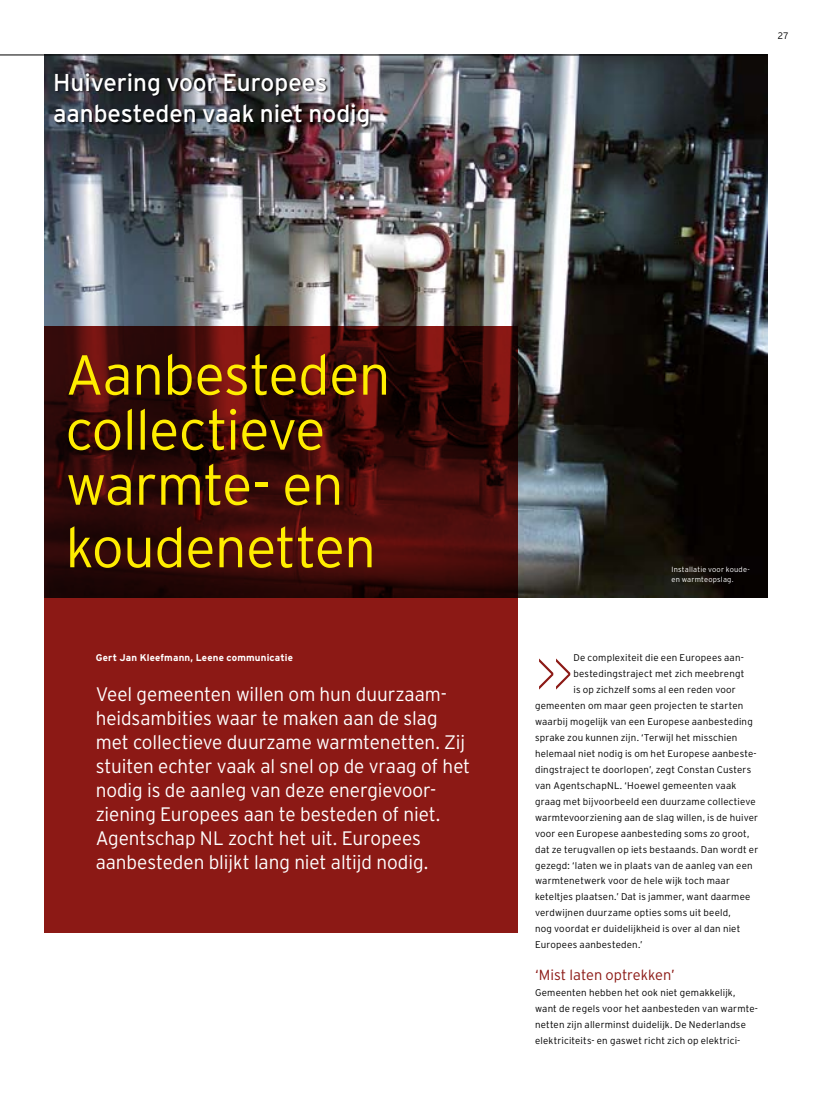
<style>
.page{position:relative;width:815px;height:1099px;background:#fff}
.page>*{position:absolute;margin:0;border:0;box-sizing:border-box;transform-origin:0 0}
.t1{font:300 56.25px/55px "Interstate";letter-spacing:-.015em;color:#ffed00}
.t2{font:200 55.25px "Interstate";color:#8c1915}
.t3{font:24.38px/31.9px "Interstate";color:#fff}
.t4{font:300 19.5px/23.9px "Interstate";letter-spacing:-.005em;color:#fff}
.t5{font:300 14.62px "Interstate";letter-spacing:-.005em;color:#8c1915}
.t6{font:300 9.75px/16px "Interstate";letter-spacing:.015em;color:#000}
.t7{font:700 9.75px "Interstate";letter-spacing:.02em;color:#fff}
.t8{font:300 9.38px "Interstate";color:#000}
.t9{font:300 7.5px/10.6px "Interstate";letter-spacing:.025em;color:#fff}
</style>
<div class="page">
<img style="left:44px;top:56px;width:723px;height:541px">
<svg style="left:44px;top:326px;width:473px;height:606px;background:#67120f"></svg>
<div style="left:55px;top:73px;width:410px;height:65px;background:#000;opacity:.75"></div>
<hr style="left:0;top:55px;width:767px;height:1px;background:#000">
<h3 class="t3" style="left:53px;top:66px;width:319px">Huivering voor Europees aanbesteden vaak niet nodig</h3>
<p class="t8" style="left:778px;top:30px;width:12px">27</p>
<h1 class="t1" style="left:66px;top:347px;width:326px">Aanbesteden collectieve warmte- en</h1>
<h1 class="t1" style="left:66px;top:519px;width:312px">koudenetten</h1>
<p class="t7" style="left:96px;top:652px;width:199px">Gert Jan Kleefmann, Leene communicatie</p>
<p class="t4" style="left:96px;top:682px;width:376px">Veel gemeenten willen om hun duurzaam&shy;heidsambities waar te maken aan de slag met collectieve duurzame warmtenetten. Zij stuiten echter vaak al snel op de vraag of het nodig is de aanleg van deze energievoor&shy;ziening Europees aan te besteden of niet.<br>Agentschap NL zocht het uit. Europees aanbesteden blijkt lang niet altijd nodig.</p>
<p class="t9" style="left:671px;top:563px;width:80px">Installatie voor koude&shy;en warmteopslag.</p>
<h2 class="t2" style="left:535px;top:643px;width:40px">&gt;&gt;</h2>
<p class="t6" style="left:573px;top:649px;width:171px">De complexiteit die een Europees aan-</p>
<p class="t6" style="left:573px;top:665px;width:172px">bestedingstraject met zich meebrengt</p>
<p class="t6" style="left:573px;top:681px;width:164px">is op zichzelf soms al een reden voor</p>
<p class="t6" style="left:535px;top:697px;width:210px">gemeenten om maar geen projecten te starten</p>
<p class="t6" style="left:535px;top:713px;width:219px">waarbij mogelijk van een Europese aanbesteding</p>
<p class="t6" style="left:535px;top:729px;width:204px">sprake zou kunnen zijn. ‘Terwijl het misschien</p>
<p class="t6" style="left:535px;top:745px;width:223px">helemaal niet nodig is om het Europese aanbeste-</p>
<p class="t6" style="left:535px;top:761px;width:218px">dingstraject te doorlopen’, zegt Constan Custers</p>
<p class="t6" style="left:535px;top:777px;width:203px">van AgentschapNL. ‘Hoewel gemeenten vaak</p>
<p class="t6" style="left:535px;top:793px;width:222px">graag met bijvoorbeeld een duurzame collectieve</p>
<p class="t6" style="left:535px;top:809px;width:225px">warmtevoorziening aan de slag willen, is de huiver</p>
<p class="t6" style="left:535px;top:825px;width:216px">voor een Europese aanbesteding soms zo groot,</p>
<p class="t6" style="left:535px;top:841px;width:225px">dat ze terugvallen op iets bestaands. Dan wordt er</p>
<p class="t6" style="left:535px;top:857px;width:219px">gezegd: ‘laten we in plaats van de aanleg van een</p>
<p class="t6" style="left:535px;top:872px;width:196px">warmtenetwerk voor de hele wijk toch maar</p>
<p class="t6" style="left:535px;top:888px;width:217px">keteltjes plaatsen.’ Dat is jammer, want daarmee</p>
<p class="t6" style="left:535px;top:904px;width:197px">verdwijnen duurzame opties soms uit beeld,</p>
<p class="t6" style="left:535px;top:920px;width:207px">nog voordat er duidelijkheid is over al dan niet</p>
<p class="t6" style="left:535px;top:936px;width:109px">Europees aanbesteden.’</p>
<h3 class="t5" style="left:535px;top:966px;width:141px">‘Mist laten optrekken’</h3>
<p class="t6" style="left:535px;top:984px;width:224px">Gemeenten hebben het ook niet gemakkelijk, want de regels voor het aanbesteden van warmte&shy;netten zijn allerminst duidelijk. De Nederlandse elektriciteits- en gaswet richt zich op elektrici-</p>
</div>
